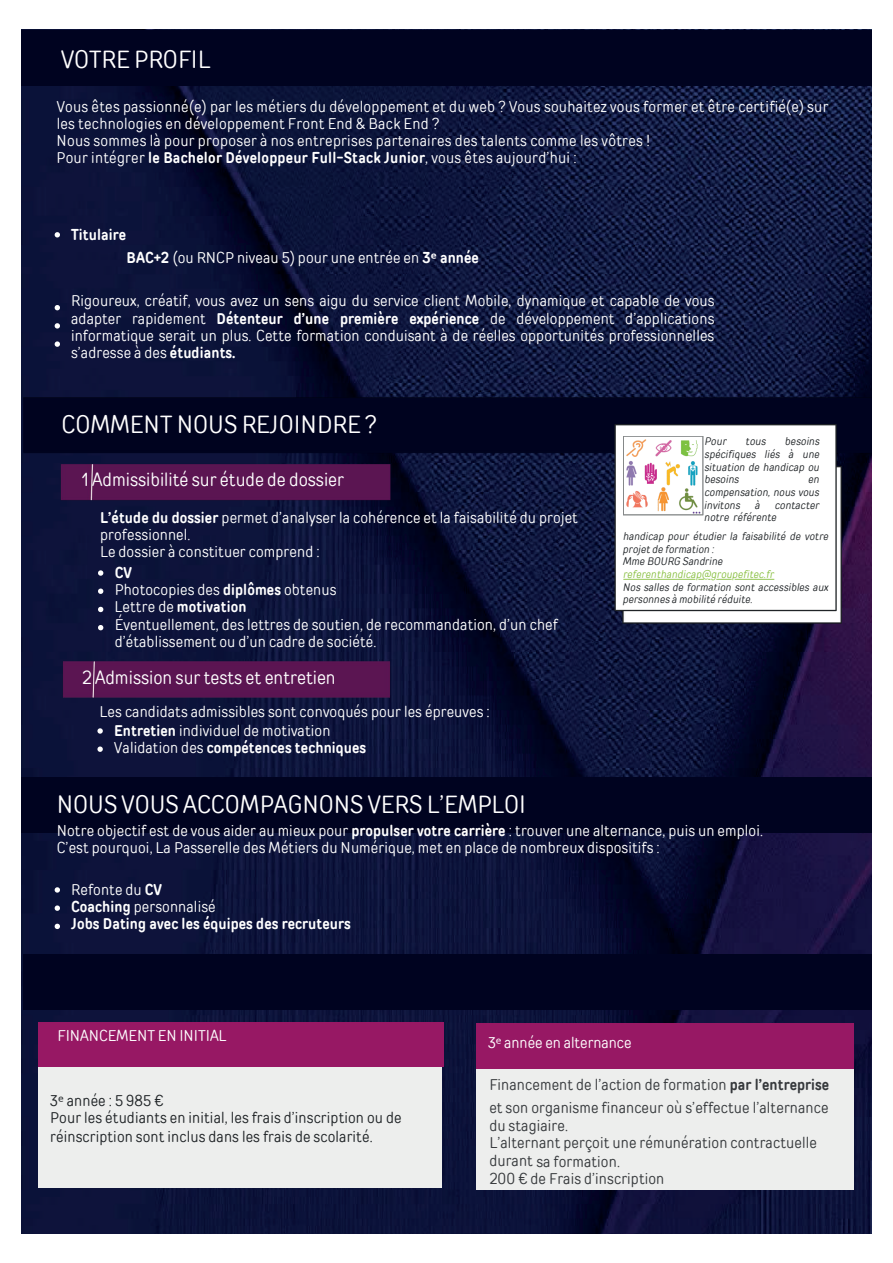
<style>
.page{position:relative;width:893px;height:1263px;background:#fff}
.page>*{position:absolute;margin:0;border:0;box-sizing:border-box;transform-origin:0 0}
.t1{font:24.6px "TT Rounds Condensed";color:#fff}
.t2{font:18.45px "TT Rounds Condensed";color:#fff}
.t3{font:15.45px/17.1px "TT Rounds Condensed";letter-spacing:.01em;color:#fff}
.t4{font:15.45px/17.5px "TT Rounds Condensed";letter-spacing:.01em;color:#36393c}
.t5{font:15.45px/17.7px "TT Rounds Condensed";letter-spacing:.01em;color:#202427}
.t6{font:700 15.45px/17.1px "TT Rounds Condensed";letter-spacing:.01em;color:#fff}
.t7{font:italic 10.8px/12.8px "TT Rounds Condensed";letter-spacing:.01em;color:#202427}
.t8{font:italic 10.8px "TT Rounds Condensed";letter-spacing:.01em;color:#88bf40}
.s1{font-weight:700}
.s2{font-family:"Noto Sans";font-weight:700}
.s3{font-weight:400}
.s4{font-family:"Noto Sans"}
</style>
<div class="page">
<img style="left:21px;top:86px;width:851px;height:1147px">
<svg style="left:55px;top:232px;width:5px;height:5px"></svg>
<svg style="left:55px;top:305px;width:5px;height:5px"></svg>
<svg style="left:55px;top:323px;width:5px;height:6px"></svg>
<svg style="left:55px;top:341px;width:5px;height:6px"></svg>
<svg style="left:55px;top:887px;width:5px;height:6px"></svg>
<svg style="left:55px;top:905px;width:5px;height:6px"></svg>
<svg style="left:55px;top:924px;width:5px;height:5px"></svg>
<img style="left:55px;top:654px;width:344px;height:51px">
<svg style="left:97px;top:728px;width:6px;height:6px"></svg>
<svg style="left:97px;top:746px;width:6px;height:6px"></svg>
<div style="left:21px;top:777px;width:851px;height:56px;background:#000320"></div>
<div style="left:21px;top:30px;width:851px;height:56px;background:#000320"></div>
<div style="left:23px;top:954px;width:849px;height:55px;background:#000320"></div>
<div style="left:476px;top:1061px;width:377px;height:129px;background:#edeeed"></div>
<div style="left:476px;top:1023px;width:377px;height:46px;background:#971864"></div>
<div style="left:38px;top:1060px;width:403px;height:128px;background:#edeeed"></div>
<div style="left:38px;top:1022px;width:405px;height:45px;background:#971864"></div>
<img style="left:21px;top:391px;width:851px;height:240px">
<svg style="left:614px;top:424px;width:223px;height:187px"></svg>
<h1 class="t1" style="left:61px;top:43px;width:151px">VOTRE PROFIL</h1>
<p class="t3" style="left:57px;top:98px;width:773px">Vous êtes passionné(e) par les métiers du développement et du web ? Vous souhaitez vous former et être certifié(e) sur les technologies en développement Front End &amp; Back End ?<br>Nous sommes là pour proposer à nos entreprises partenaires des talents comme les vôtres !<br>Pour intégrer <span class="s1">le Bachelor Développeur Full-Stack Junior</span>, vous êtes aujourd’hui :</p>
<p class="t6" style="left:71px;top:226px;width:57px">Titulaire</p>
<p class="t3" style="left:127px;top:248px;width:354px"><span class="s1">BAC+2</span> (ou RNCP niveau 5) pour une entrée en <span class="s1">3</span><span class="s2">ᵉ</span> <span class="s1">année</span></p>
<p class="t3" style="left:71px;top:292px;width:645px;text-align:justify">Rigoureux, créatif, vous avez un sens aigu du service client Mobile, dynamique et capable de vous adapter rapidement <span class="s1">Détenteur d’une première expérience</span> de développement d’applications informatique serait un plus. Cette formation conduisant à de réelles opportunités professionnelles s’adresse à des <span class="s1">étudiants.</span></p>
<h1 class="t1" style="left:61px;top:409px;width:317px">COMMENT NOUS REJOINDRE ?</h1>
<p class="t2" style="left:82px;top:467px;width:264px">1 Admissibilité sur étude de dossier</p>
<p class="t3" style="left:100px;top:509px;width:479px"><span class="s1">L’étude du dossier</span> permet d’analyser la cohérence et la faisabilité du projet professionnel.<br>Le dossier à constituer comprend :</p>
<p class="t3" style="left:115px;top:564px;width:445px"><span class="s1">CV<br></span>Photocopies des <span class="s1">diplômes</span> obtenus<br>Lettre de <span class="s1">motivation<br></span>Éventuellement, des lettres de soutien, de recommandation, d’un chef d’établissement ou d’un cadre de société.</p>
<p class="t2" style="left:82px;top:665px;width:255px">2 Admission sur tests et entretien</p>
<p class="t3" style="left:114px;top:703px;width:377px;line-height:17.7px;text-indent:-15px">Les candidats admissibles sont convoqués pour les épreuves :<br><span class="s1">Entretien</span> individuel de motivation<br>Validation des <span class="s1">compétences techniques</span></p>
<p class="t7" style="left:705px;top:435px;width:117px;text-align:justify;text-indent:81px">besoins spécifiques liés à une situation de handicap ou besoins</p>
<p class="t7" style="left:705px;top:435px;width:23px">Pour</p>
<p class="t7" style="left:746px;top:435px;width:22px">tous</p>
<p class="t7" style="left:705px;top:473px;width:117px;text-align:justify;text-indent:104px">en compensation, nous vous invitons</p>
<p class="t7" style="left:755px;top:498px;width:7px">à</p>
<p class="t7" style="left:705px;top:498px;width:116px;text-indent:70px">contacter notre référente</p>
<p class="t7" style="left:623px;top:530px;width:207px">handicap pour étudier la faisabilité de votre projet de formation :<br>Mme BOURG Sandrine</p>
<p class="t8" style="left:623px;top:567px;width:152px">referenthandicap@groupefitec.fr</p>
<p class="t7" style="left:623px;top:580px;width:207px">Nos salles de formation sont accessibles aux personnes à mobilité réduite.</p>
<h1 class="t1" style="left:57px;top:788px;width:471px">NOUS VOUS ACCOMPAGNONS VERS L’EMPLOI</h1>
<p class="t3" style="left:57px;top:822px;width:708px">Notre objectif est de vous aider au mieux pour <span class="s1">propulser votre carrière</span> : trouver une alternance, puis un emploi.<br>C’est pourquoi, La Passerelle des Métiers du Numérique, met en place de nombreux dispositifs :</p>
<p class="t6" style="left:71px;top:880px;width:281px"><span class="s3">Refonte du</span> CV<br>Coaching <span class="s3">personnalisé<br></span>Jobs Dating avec les équipes des recruteurs</p>
<p class="t3" style="left:58px;top:1027px;width:170px">FINANCEMENT EN INITIAL</p>
<p class="t5" style="left:50px;top:1092px;width:353px">3<span class="s4">ᵉ</span> année : 5 985 €<br>Pour les étudiants en initial, les frais d’inscription ou de réinscription sont inclus dans les frais de scolarité.</p>
<p class="t3" style="left:488px;top:1034px;width:145px">3<span class="s4">ᵉ</span> année en alternance</p>
<p class="t4" style="left:489px;top:1073px;width:341px;line-height:22.5px">Financement de l’action de formation <span class="s1">par l’entreprise </span>et son organisme financeur où s’effectue l’alternance</p>
<p class="t4" style="left:489px;top:1117px;width:329px">du stagiaire.<br>L’alternant perçoit une rémunération contractuelle durant sa formation.<br>200 € de Frais d’inscription</p>
</div>
